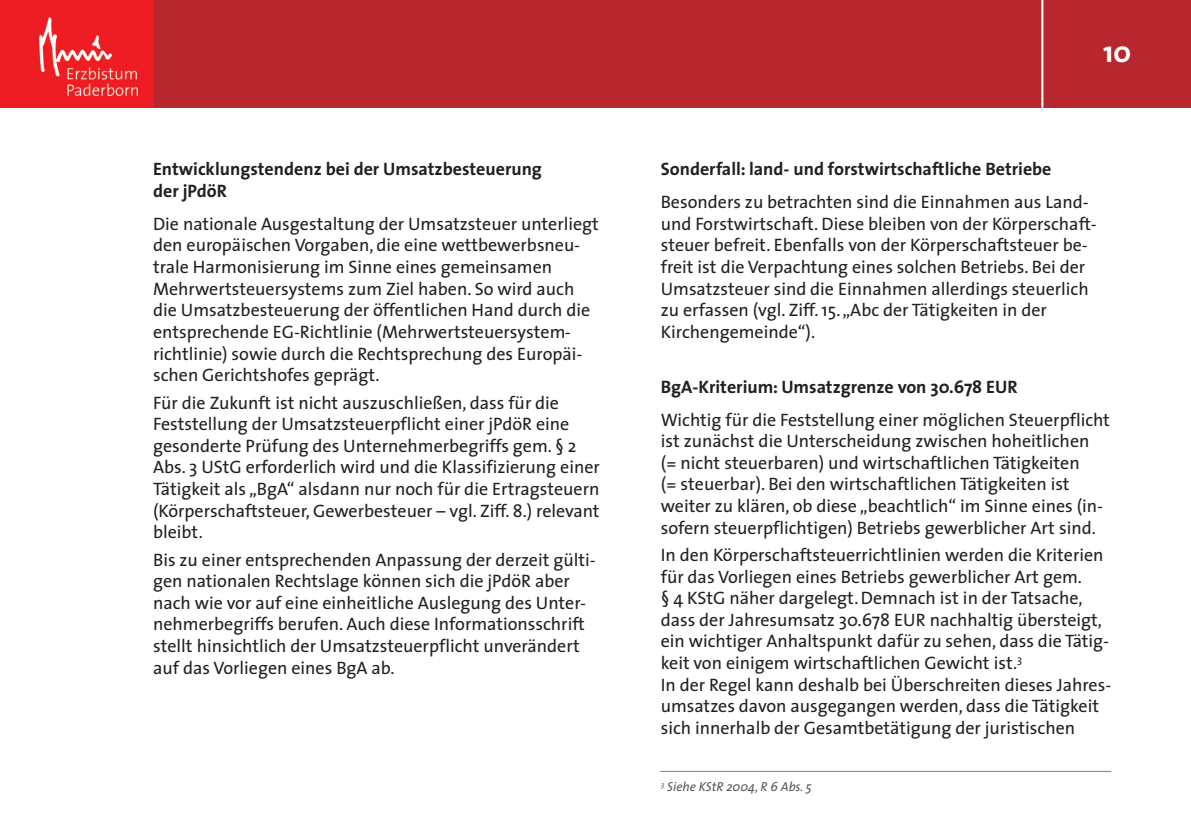
<style>
.page{position:relative;width:1191px;height:840px;background:#fff}
.page>*{position:absolute;margin:0;border:0;box-sizing:border-box;transform-origin:0 0}
.t1{font:700 30px "The Sans";color:#fff}
.t2{font:18px/21.6px "The Sans";color:#231f20}
.t3{font:700 18px/21.6px "The Sans";color:#231f20}
.t4{font:italic 13px "The Sans";color:#57585a}
</style>
<div class="page">
<div style="left:0;top:0;width:1191px;height:108px;background:#b7282e"></div>
<div style="left:0;top:0;width:153px;height:108px;background:#ee1d23"></div>
<hr style="left:1041px;top:0;width:2px;height:108px;background:#fff">
<img style="left:40px;top:17px;width:97px;height:78px">
<hr style="left:660px;top:770px;width:451px;height:1px;background:#808285">
<p class="t3" style="left:153px;top:160px;width:390px">Entwicklungstendenz bei der Umsatzbesteuerung der jPdöR</p>
<p class="t2" style="left:153px;top:215px;width:447px">Die nationale Ausgestaltung der Umsatzsteuer unterliegt den europäischen Vorgaben, die eine wettbewerbsneu&shy;trale Harmonisierung im Sinne eines gemeinsamen Mehrwertsteuersystems zum Ziel haben. So wird auch die Umsatzbesteuerung der öffentlichen Hand durch die entsprechende EG-Richtlinie (Mehrwertsteuersystem&shy;richtlinie) sowie durch die Rechtsprechung des Europäi&shy;schen Gerichtshofes geprägt.</p>
<p class="t2" style="left:153px;top:393px;width:448px">Für die Zukunft ist nicht auszuschließen, dass für die Feststellung der Umsatzsteuerpflicht einer jPdöR eine gesonderte Prüfung des Unternehmerbegriffs gem. § 2<br>Abs. 3 UStG erforderlich wird und die Klassifizierung einer Tätigkeit als „BgA“ alsdann nur noch für die Ertragsteuern (Körperschaftsteuer, Gewerbesteuer – vgl. Ziff. 8.) relevant bleibt.</p>
<p class="t2" style="left:153px;top:550px;width:444px">Bis zu einer entsprechenden Anpassung der derzeit gülti&shy;gen nationalen Rechtslage können sich die jPdöR aber nach wie vor auf eine einheitliche Auslegung des Unter&shy;nehmerbegriffs berufen. Auch diese Informationsschrift stellt hinsichtlich der Umsatzsteuerpflicht unverändert auf das Vorliegen eines BgA ab.</p>
<h1 class="t1" style="left:1103px;top:40px;width:30px">10</h1>
<p class="t3" style="left:660px;top:160px;width:392px">Sonderfall: land- und forstwirtschaftliche Betriebe</p>
<p class="t2" style="left:660px;top:193px;width:438px">Besonders zu betrachten sind die Einnahmen aus Land&shy;und Forstwirtschaft. Diese bleiben von der Körperschaft&shy;steuer befreit. Ebenfalls von der Körperschaftsteuer be&shy;freit ist die Verpachtung eines solchen Betriebs. Bei der Umsatzsteuer sind die Einnahmen allerdings steuerlich zu erfassen (vgl. Ziff. 15. „Abc der Tätigkeiten in der Kirchengemeinde“).</p>
<p class="t3" style="left:660px;top:377px;width:358px">BgA-Kriterium: Umsatzgrenze von 30.678 EUR</p>
<p class="t2" style="left:660px;top:410px;width:451px">Wichtig für die Feststellung einer möglichen Steuerpflicht ist zunächst die Unterscheidung zwischen hoheitlichen<br>(= nicht steuerbaren) und wirtschaftlichen Tätigkeiten<br>(= steuerbar). Bei den wirtschaftlichen Tätigkeiten ist weiter zu klären, ob diese „beachtlich“ im Sinne eines (in&shy;sofern steuerpflichtigen) Betriebs gewerblicher Art sind.</p>
<p class="t2" style="left:660px;top:545px;width:452px">In den Körperschaftsteuerrichtlinien werden die Kriterien für das Vorliegen eines Betriebs gewerblicher Art gem.<br>§ 4 KStG näher dargelegt. Demnach ist in der Tatsache, dass der Jahresumsatz 30.678 EUR nachhaltig übersteigt, ein wichtiger Anhaltspunkt dafür zu sehen, dass die Tätig&shy;keit von einigem wirtschaftlichen Gewicht ist.<sup>3<br></sup>In der Regel kann deshalb bei Überschreiten dieses Jahres&shy;umsatzes davon ausgegangen werden, dass die Tätigkeit sich innerhalb der Gesamtbetätigung der juristischen</p>
<p class="t4" style="left:661px;top:780px;width:152px"><sup>3</sup> Siehe KStR 2004, R 6 Abs. 5</p>
</div>
